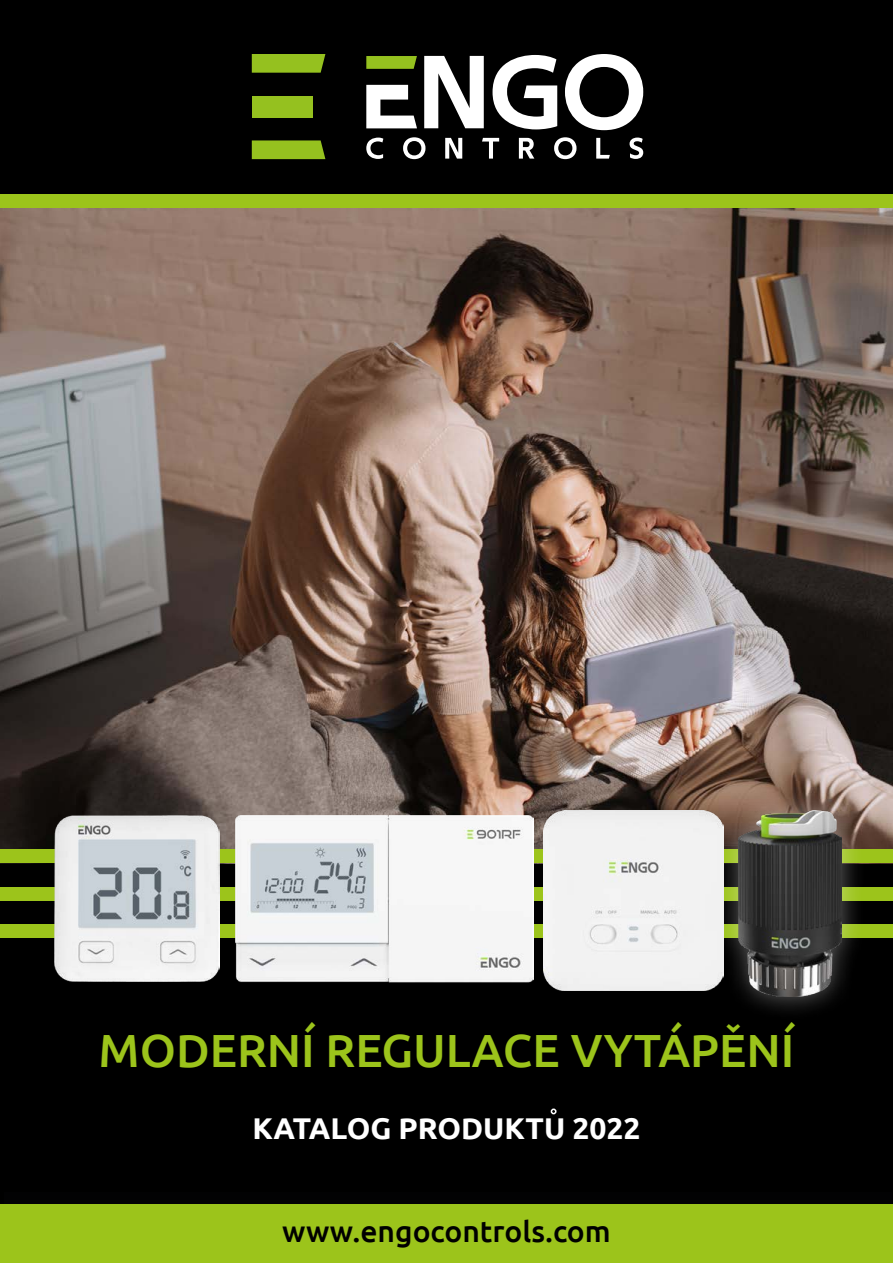
<style>
.page{position:relative;width:893px;height:1263px;background:#000}
.page>*{position:absolute;margin:0;border:0;box-sizing:border-box;transform-origin:0 0}
.t1{font:500 46.5px "Ubuntu";color:#9cc41b}
.t2{font:500 30px "Ubuntu";color:#000}
.t3{font:700 30px "Ubuntu";color:#fff}
</style>
<div class="page">
<img style="left:0;top:208px;width:893px;height:641px">
<div style="left:0;top:849px;width:893px;height:14px;background:#9cc41b"></div>
<div style="left:0;top:194px;width:893px;height:14px;background:#9cc41b"></div>
<div style="left:0;top:1204px;width:893px;height:59px;background:#9cc41b"></div>
<div style="left:0;top:887px;width:893px;height:13px;background:#9cc41b"></div>
<div style="left:0;top:924px;width:893px;height:14px;background:#9cc41b"></div>
<svg style="left:424px;top:56px;width:60px;height:72px"></svg>
<svg style="left:493px;top:55px;width:64px;height:74px"></svg>
<svg style="left:565px;top:54px;width:78px;height:76px"></svg>
<svg style="left:366px;top:138px;width:17px;height:21px"></svg>
<svg style="left:403px;top:137px;width:22px;height:22px"></svg>
<svg style="left:445px;top:138px;width:17px;height:21px"></svg>
<svg style="left:482px;top:138px;width:17px;height:21px"></svg>
<svg style="left:519px;top:138px;width:15px;height:21px"></svg>
<svg style="left:554px;top:137px;width:22px;height:22px"></svg>
<svg style="left:596px;top:138px;width:14px;height:21px"></svg>
<svg style="left:630px;top:138px;width:13px;height:21px"></svg>
<svg style="left:366px;top:56px;width:51px;height:13px"></svg>
<svg style="left:366px;top:85px;width:51px;height:43px"></svg>
<svg style="left:252px;top:54px;width:73px;height:19px"></svg>
<svg style="left:252px;top:140px;width:73px;height:19px"></svg>
<div style="left:252px;top:96px;width:61px;height:21px;background:#95c11f"></div>
<svg style="left:551px;top:1108px;width:5px;height:6px"></svg>
<img style="left:54px;top:815px;width:166px;height:166px">
<img style="left:235px;top:815px;width:298px;height:168px">
<div style="left:543px;top:810px;width:171px;height:180px;background:#f2f2f2"></div>
<div style="left:714px;top:787px;width:152px;height:233px;background:#fff;opacity:.4"></div>
<img style="left:738px;top:810px;width:103px;height:187px">
<p class="t1" style="left:99px;top:1021px;width:697px">MODERNÍ REGULACE VYTÁPĚNÍ</p>
<p class="t3" style="left:252px;top:1110px;width:390px">KATALOG PRODUKTU 2022</p>
<p class="t2" style="left:282px;top:1212px;width:330px">www.engocontrols.com</p>
</div>
